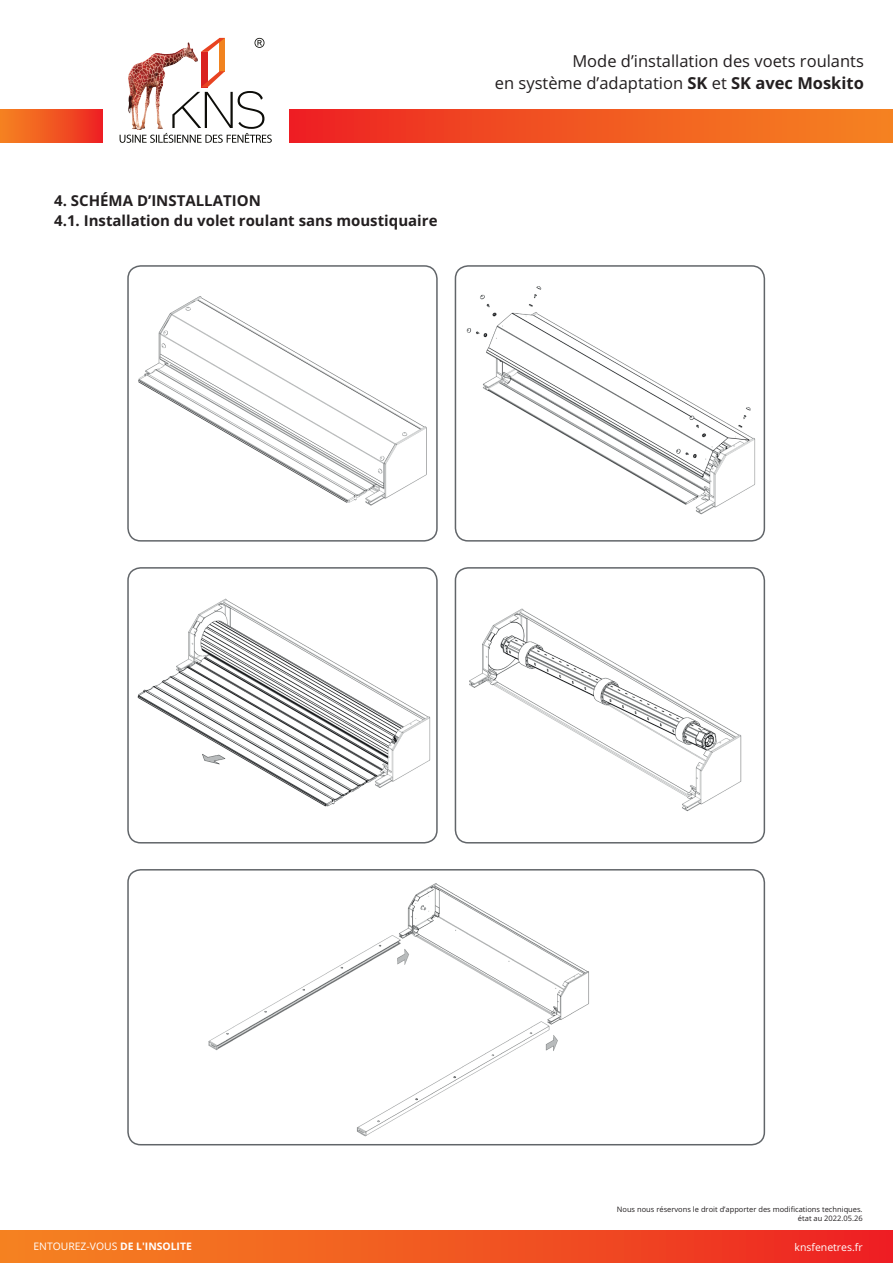
<style>
.page{position:relative;width:893px;height:1263px;background:#fff}
.page>*{position:absolute;margin:0;border:0;box-sizing:border-box;transform-origin:0 0}
.t1{font:16.5px/22.5px "Open Sans";color:#231f20;text-align:right}
.t2{font:700 15px/20.4px "Open Sans";color:#231f20}
.t3{font:10.5px "Open Sans";color:#fff}
.t4{font:10.35px "Open Sans";color:#fff}
.t5{font:7.5px/9.1px "Open Sans";color:#231f20;text-align:right}
.s1{font-weight:700}
</style>
<div class="page">
<div style="left:289px;top:110px;width:604px;height:33px;background:linear-gradient(to right,#ed2423,#f58721)"></div>
<div style="left:0;top:110px;width:102px;height:33px;background:linear-gradient(to right,#f58621,#ed2623)"></div>
<svg style="left:120px;top:38px;width:152px;height:105px"></svg>
<img style="left:128px;top:42px;width:69px;height:87px">
<div style="left:0;top:1231px;width:893px;height:32px;background:linear-gradient(to right,#f58721,#ed2423)"></div>
<img style="left:130px;top:268px;width:305px;height:238px">
<div style="left:127px;top:265px;width:311px;height:277px;border:2px solid #616569;border-radius:13px"></div>
<img style="left:130px;top:573px;width:305px;height:234px">
<div style="left:127px;top:567px;width:311px;height:276px;border:2px solid #616569;border-radius:13px"></div>
<img style="left:455px;top:270px;width:309px;height:245px">
<div style="left:455px;top:265px;width:310px;height:277px;border:2px solid #616569;border-radius:13px"></div>
<img style="left:455px;top:608px;width:309px;height:235px">
<div style="left:455px;top:567px;width:310px;height:276px;border:2px solid #616569;border-radius:13px"></div>
<img style="left:208px;top:883px;width:381px;height:254px">
<div style="left:127px;top:869px;width:638px;height:276px;border:2px solid #616569;border-radius:13px"></div>
<h2 class="t2" style="left:54px;top:192px;width:385px">4. SCHÉMA D’INSTALLATION<br>4.1. Installation du volet roulant sans moustiquaire</h2>
<h1 class="t1" style="left:495px;top:51px;width:371px">Mode d’installation des voets roulants<br>en système d’adaptation <span class="s1">SK</span> et <span class="s1">SK avec Moskito</span></h1>
<p class="t5" style="left:617px;top:1205px;width:247px">Nous nous réservons le droit d’apporter des modifications techniques. état au 2022.05.26</p>
<h3 class="t4" style="left:33px;top:1242px;width:160px">ENTOUREZ-VOUS <span class="s1">DE L'INSOLITE</span></h3>
<h3 class="t3" style="left:794px;top:1242px;width:70px">knsfenetres.fr</h3>
</div>
